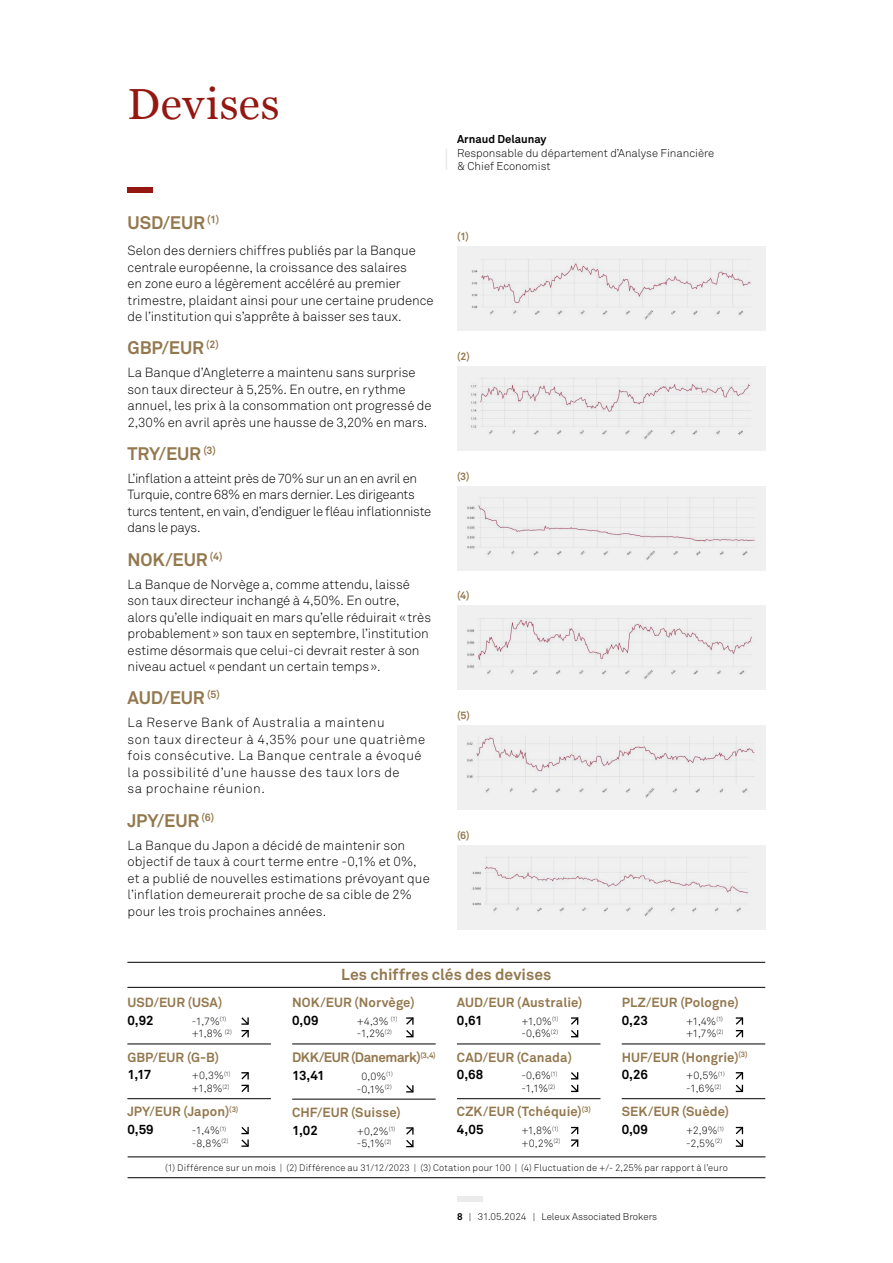
<style>
.page{position:relative;width:893px;height:1263px;background:#fff}
.page>*{position:absolute;margin:0;border:0;box-sizing:border-box;transform-origin:0 0}
.t1{font:43.5px "Georgia";letter-spacing:.02em;color:#941711}
.t2{font:700 18px "Akkurat";letter-spacing:-.01em;color:#93784e}
.t3{font:700 15.75px "Akkurat";letter-spacing:.005em;color:#93784e}
.t4{font:700 13.5px "Akkurat";letter-spacing:-.03em;color:#93784e}
.t5{font:300 13.2px/16.5px "Akkurat";letter-spacing:-.005em;color:#000}
.t6{font:700 13.2px/17.9px "Akkurat";letter-spacing:.005em;color:#93784e}
.t7{font:300 13.2px/16.5px "Akkurat";letter-spacing:.035em;color:#000}
.t8{font:300 13.2px/16.5px "Akkurat";letter-spacing:-.025em;color:#000}
.t9{font:700 13.2px "Akkurat";letter-spacing:-.005em;color:#000}
.t10{font:300 11.25px/13.5px "Akkurat";color:#000}
.t11{font:700 11.25px "Akkurat";color:#000}
.t12{font:300 10.5px/12.6px "Akkurat";color:#000}
.t13{font:700 10.5px "Akkurat";color:#93784e}
.t14{font:300 9.75px "Akkurat";color:#000}
.t15{font:300 9.3px "Akkurat";letter-spacing:.02em;color:#000}
.s1{color:#000}
.s2{font-weight:700}
</style>
<div class="page">
<div style="left:128px;top:187px;width:25px;height:5px;background:#941711"></div>
<svg style="left:446px;top:149px;width:1px;height:21px"></svg>
<div style="left:457px;top:1196px;width:26px;height:5px;background:#ebebeb"></div>
<div style="left:457px;top:246px;width:308px;height:85px;background:#f0f0f0"></div>
<img style="left:471px;top:259px;width:281px;height:60px">
<div style="left:457px;top:366px;width:308px;height:85px;background:#f0f0f0"></div>
<img style="left:471px;top:378px;width:280px;height:62px">
<div style="left:457px;top:486px;width:308px;height:85px;background:#f0f0f0"></div>
<img style="left:467px;top:498px;width:288px;height:62px">
<div style="left:457px;top:605px;width:308px;height:85px;background:#f0f0f0"></div>
<img style="left:467px;top:618px;width:285px;height:61px">
<div style="left:457px;top:725px;width:308px;height:85px;background:#f0f0f0"></div>
<img style="left:467px;top:736px;width:288px;height:62px">
<div style="left:457px;top:845px;width:308px;height:84px;background:#f0f0f0"></div>
<img style="left:472px;top:857px;width:276px;height:60px">
<hr style="left:127px;top:1044px;width:144px;height:1px;background:#000">
<hr style="left:127px;top:1098px;width:144px;height:1px;background:#000">
<svg style="left:241px;top:1017px;width:8px;height:21px"></svg>
<svg style="left:241px;top:1072px;width:8px;height:21px"></svg>
<svg style="left:241px;top:1126px;width:8px;height:21px"></svg>
<hr style="left:292px;top:1044px;width:144px;height:1px;background:#000">
<hr style="left:292px;top:1099px;width:144px;height:1px;background:#000">
<svg style="left:406px;top:1017px;width:8px;height:21px"></svg>
<svg style="left:406px;top:1085px;width:8px;height:8px"></svg>
<svg style="left:406px;top:1127px;width:8px;height:21px"></svg>
<hr style="left:457px;top:1044px;width:143px;height:1px;background:#000">
<hr style="left:457px;top:1098px;width:143px;height:1px;background:#000">
<svg style="left:571px;top:1017px;width:8px;height:21px"></svg>
<svg style="left:571px;top:1072px;width:8px;height:21px"></svg>
<svg style="left:571px;top:1126px;width:8px;height:21px"></svg>
<hr style="left:622px;top:1044px;width:143px;height:1px;background:#000">
<hr style="left:622px;top:1098px;width:143px;height:1px;background:#000">
<svg style="left:735px;top:1017px;width:9px;height:21px"></svg>
<svg style="left:735px;top:1072px;width:9px;height:21px"></svg>
<svg style="left:735px;top:1126px;width:9px;height:21px"></svg>
<hr style="left:127px;top:987px;width:638px;height:1px;background:#000">
<hr style="left:127px;top:962px;width:638px;height:1px;background:#000">
<hr style="left:128px;top:1156px;width:637px;height:1px;background:#000">
<hr style="left:128px;top:1177px;width:637px;height:1px;background:#000">
<h1 class="t1" style="left:128px;top:72px;width:154px">Devises</h1>
<h2 class="t2" style="left:128px;top:211px;width:93px">USD/EUR <sup>(1)</sup></h2>
<p class="t5" style="left:128px;top:242px;width:308px">Selon des derniers chiffres publiés par la Banque centrale européenne, la croissance des salaires<br>en zone euro a légèrement accéléré au premier trimestre, plaidant ainsi pour une certaine prudence de l’institution qui s’apprête à baisser ses taux.</p>
<h2 class="t2" style="left:128px;top:337px;width:93px">GBP/EUR <sup>(2)</sup></h2>
<p class="t5" style="left:128px;top:365px;width:306px">La Banque d’Angleterre a maintenu sans surprise son taux directeur à 5,25%. En outre, en rythme annuel, les prix à la consommation ont progressé de 2,30% en avril après une hausse de 3,20% en mars.</p>
<h2 class="t2" style="left:128px;top:442px;width:90px">TRY/EUR <sup>(3)</sup></h2>
<p class="t8" style="left:128px;top:470px;width:305px">L’inflation a atteint près de 70% sur un an en avril en Turquie, contre 68% en mars dernier. Les dirigeants turcs tentent, en vain, d’endiguer le fléau inflationniste dans le pays.</p>
<h2 class="t2" style="left:128px;top:548px;width:96px">NOK/EUR <sup>(4)</sup></h2>
<p class="t5" style="left:128px;top:576px;width:305px">La Banque de Norvège a, comme attendu, laissé son taux directeur inchangé à 4,50%. En outre, alors qu’elle indiquait en mars qu’elle réduirait «très probablement» son taux en septembre, l’institution estime désormais que celui-ci devrait rester à son niveau actuel «pendant un certain temps».</p>
<h2 class="t2" style="left:128px;top:687px;width:94px">AUD/EUR <sup>(5)</sup></h2>
<p class="t7" style="left:128px;top:715px;width:299px">La Reserve Bank of Australia a maintenu<br>son taux directeur à 4,35% pour une quatrième fois consécutive. La Banque centrale a évoqué la possibilité d’une hausse des taux lors de<br>sa prochaine réunion.</p>
<h2 class="t2" style="left:128px;top:809px;width:88px">JPY/EUR <sup>(6)</sup></h2>
<p class="t5" style="left:128px;top:837px;width:304px">La Banque du Japon a décidé de maintenir son objectif de taux à court terme entre -0,1% et 0%, et a publié de nouvelles estimations prévoyant que l’inflation demeurerait proche de sa cible de 2% pour les trois prochaines années.</p>
<p class="t11" style="left:457px;top:132px;width:91px">Arnaud Delaunay</p>
<p class="t10" style="left:457px;top:146px;width:259px">Responsable du département d’Analyse Financière &amp; Chief Economist</p>
<p class="t13" style="left:457px;top:230px;width:13px">(1)</p>
<p class="t13" style="left:457px;top:350px;width:14px">(2)</p>
<p class="t13" style="left:457px;top:469px;width:14px">(3)</p>
<p class="t13" style="left:457px;top:589px;width:14px">(4)</p>
<p class="t13" style="left:457px;top:709px;width:14px">(5)</p>
<p class="t13" style="left:457px;top:828px;width:14px">(6)</p>
<p class="t6" style="left:127px;top:993px;width:97px">USD/EUR (USA)</p>
<p class="t9" style="left:127px;top:1012px;width:28px">0,92</p>
<p class="t12" style="left:192px;top:1015px;width:41px">-1,7%<sup>(1) </sup>+1,8% <sup>(2)</sup></p>
<p class="t6" style="left:127px;top:1048px;width:93px">GBP/EUR (G-B)</p>
<p class="t9" style="left:127px;top:1066px;width:25px">1,17</p>
<p class="t12" style="left:192px;top:1070px;width:40px">+0,3%<sup>(1) </sup>+1,8%<sup>(2)</sup></p>
<p class="t6" style="left:127px;top:1103px;width:113px">JPY/EUR (Japon)<sup>(3)<br></sup><span class="s1">0,59</span></p>
<p class="t12" style="left:192px;top:1124px;width:38px">-1,4%<sup>(1) </sup>-8,8%<sup>(2)</sup></p>
<p class="t3" style="left:341px;top:964px;width:212px">Les chiffres clés des devises</p>
<p class="t6" style="left:292px;top:993px;width:124px">NOK/EUR (Norvège)</p>
<p class="t9" style="left:292px;top:1012px;width:28px">0,09</p>
<p class="t12" style="left:357px;top:1015px;width:42px">+4,3% <sup>(1) </sup>-1,2%<sup>(2)</sup></p>
<p class="t4" style="left:292px;top:1049px;width:145px">DKK/EUR (Danemark)<sup>(3,4)</sup></p>
<p class="t9" style="left:292px;top:1067px;width:34px">13,41</p>
<p class="t12" style="left:357px;top:1070px;width:38px;text-align:center">0,0%<sup>(1) </sup>-0,1%<sup>(2)</sup></p>
<p class="t6" style="left:292px;top:1103px;width:110px">CHF/EUR (Suisse)</p>
<p class="t9" style="left:292px;top:1122px;width:27px">1,02</p>
<p class="t12" style="left:357px;top:1125px;width:40px">+0,2%<sup>(1) </sup>-5,1%<sup>(2)</sup></p>
<p class="t6" style="left:457px;top:993px;width:127px">AUD/EUR (Australie)</p>
<p class="t9" style="left:457px;top:1012px;width:27px">0,61</p>
<p class="t12" style="left:521px;top:1015px;width:39px">+1,0%<sup>(1) </sup>-0,6%<sup>(2)</sup></p>
<p class="t6" style="left:457px;top:1048px;width:117px">CAD/EUR (Canada)</p>
<p class="t9" style="left:457px;top:1066px;width:28px">0,68</p>
<p class="t12" style="left:521px;top:1070px;width:38px">-0,6%<sup>(1) </sup>-1,1%<sup>(2)</sup></p>
<p class="t6" style="left:457px;top:1103px;width:136px">CZK/EUR (Tchéquie)<sup>(3)<br></sup><span class="s1">4,05</span></p>
<p class="t12" style="left:521px;top:1124px;width:41px">+1,8%<sup>(1) </sup>+0,2%<sup>(2)</sup></p>
<p class="t6" style="left:622px;top:993px;width:118px">PLZ/EUR (Pologne)</p>
<p class="t9" style="left:622px;top:1012px;width:28px">0,23</p>
<p class="t12" style="left:686px;top:1015px;width:39px">+1,4%<sup>(1) </sup>+1,7%<sup>(2)</sup></p>
<p class="t6" style="left:622px;top:1048px;width:127px">HUF/EUR (Hongrie)<sup>(3)<br></sup><span class="s1">0,26</span></p>
<p class="t12" style="left:686px;top:1070px;width:40px">+0,5%<sup>(1) </sup>-1,6%<sup>(2)</sup></p>
<p class="t6" style="left:622px;top:1103px;width:109px">SEK/EUR (Suède)</p>
<p class="t9" style="left:622px;top:1121px;width:28px">0,09</p>
<p class="t12" style="left:686px;top:1124px;width:39px">+2,9%<sup>(1) </sup>-2,5%<sup>(2)</sup></p>
<p class="t15" style="left:165px;top:1162px;width:564px">(1) Différence sur un mois | (2) Différence au 31/12/2023 | (3) Cotation pour 100 | (4) Fluctuation de +/- 2,25% par rapport à l’euro</p>
<p class="t14" style="left:457px;top:1211px;width:202px"><span class="s2">8</span> | 31.05.2024 | Leleux Associated Brokers</p>
</div>
